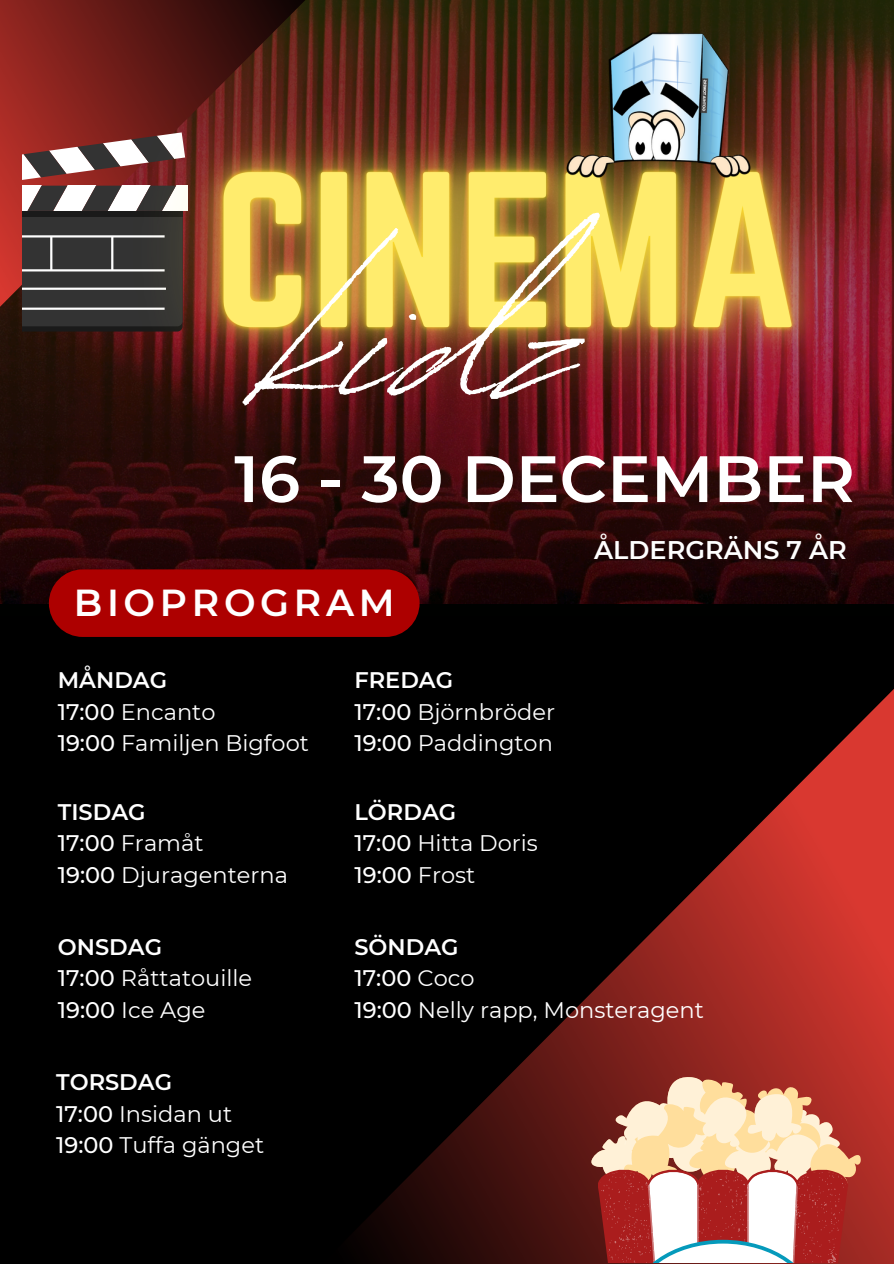
<style>
.page{position:relative;width:894px;height:1264px;background:#fff}
.page>*{position:absolute;margin:0;border:0;box-sizing:border-box;transform-origin:0 0}
.t1{font:316.95px "Revive 80 Signature";color:#fff}
.t2{font:600 65.4px "Montserrat";color:#fff}
.t3{font:600 37.5px "Montserrat";letter-spacing:.125em;color:#fff}
.t4{font:600 25.5px "Montserrat";color:#fff}
.t5{font:22.5px/31.5px "Montserrat";color:#fff}
.s1{font-weight:600}
.s2{font-weight:500}
</style>
<div class="page">
<div style="left:0;top:0;width:893px;height:1263px;background:#000"></div>
<svg style="left:0;top:381px;width:893px;height:244px;fill:#1e0505"></svg>
<svg style="left:0;top:0;width:52px;height:381px;background:#84251e"></svg>
<svg style="left:356px;top:690px;width:537px;height:573px"></svg>
<svg style="left:23px;top:132px;width:29px;height:199px;background:#604e4d"></svg>
<img style="left:52px;top:0;width:841px;height:527px">
<img style="left:544px;top:0;width:227px;height:219px">
<svg style="left:587px;top:1076px;width:274px;height:186px;background:#cb8b7c"></svg>
<div style="left:49px;top:569px;width:370px;height:68px;background:#ad0000;border-radius:34px"></div>
<p class="t1" style="left:266px;top:99px;width:305px">kidz</p>
<p class="t2" style="left:234px;top:438px;width:622px">16 - 30 DECEMBER</p>
<p class="t3" style="left:74px;top:579px;width:322px">BIOPROGRAM</p>
<p class="t5" style="left:58px;top:664px;width:253px"><span class="s1">MÅNDAG<br></span><span class="s2">17:00</span> Encanto<br><span class="s2">19:00</span> Familjen Bigfoot</p>
<p class="t5" style="left:58px;top:796px;width:231px"><span class="s1">TISDAG<br></span><span class="s2">17:00</span> Framåt<br><span class="s2">19:00</span> Djuragenterna</p>
<p class="t5" style="left:354px;top:664px;width:202px"><span class="s1">FREDAG<br></span><span class="s2">17:00</span> Björnbröder<br><span class="s2">19:00</span> Paddington</p>
<p class="t5" style="left:354px;top:796px;width:185px"><span class="s1">LÖRDAG<br></span><span class="s2">17:00</span> Hitta Doris<br><span class="s2">19:00</span> Frost</p>
<p class="t4" style="left:594px;top:534px;width:254px">ÅLDERGRÄNS 7 ÅR</p>
<p class="t5" style="left:58px;top:931px;width:196px"><span class="s1">ONSDAG<br></span><span class="s2">17:00</span> Råttatouille<br><span class="s2">19:00</span> Ice Age</p>
<p class="t5" style="left:56px;top:1066px;width:209px"><span class="s1">TORSDAG<br></span><span class="s2">17:00</span> Insidan ut<br><span class="s2">19:00</span> Tuffa gänget</p>
<p class="t5" style="left:354px;top:931px;width:351px"><span class="s1">SÖNDAG<br></span><span class="s2">17:00</span> Coco<br><span class="s2">19:00</span> Nelly rapp, Monsteragent</p>
</div>
